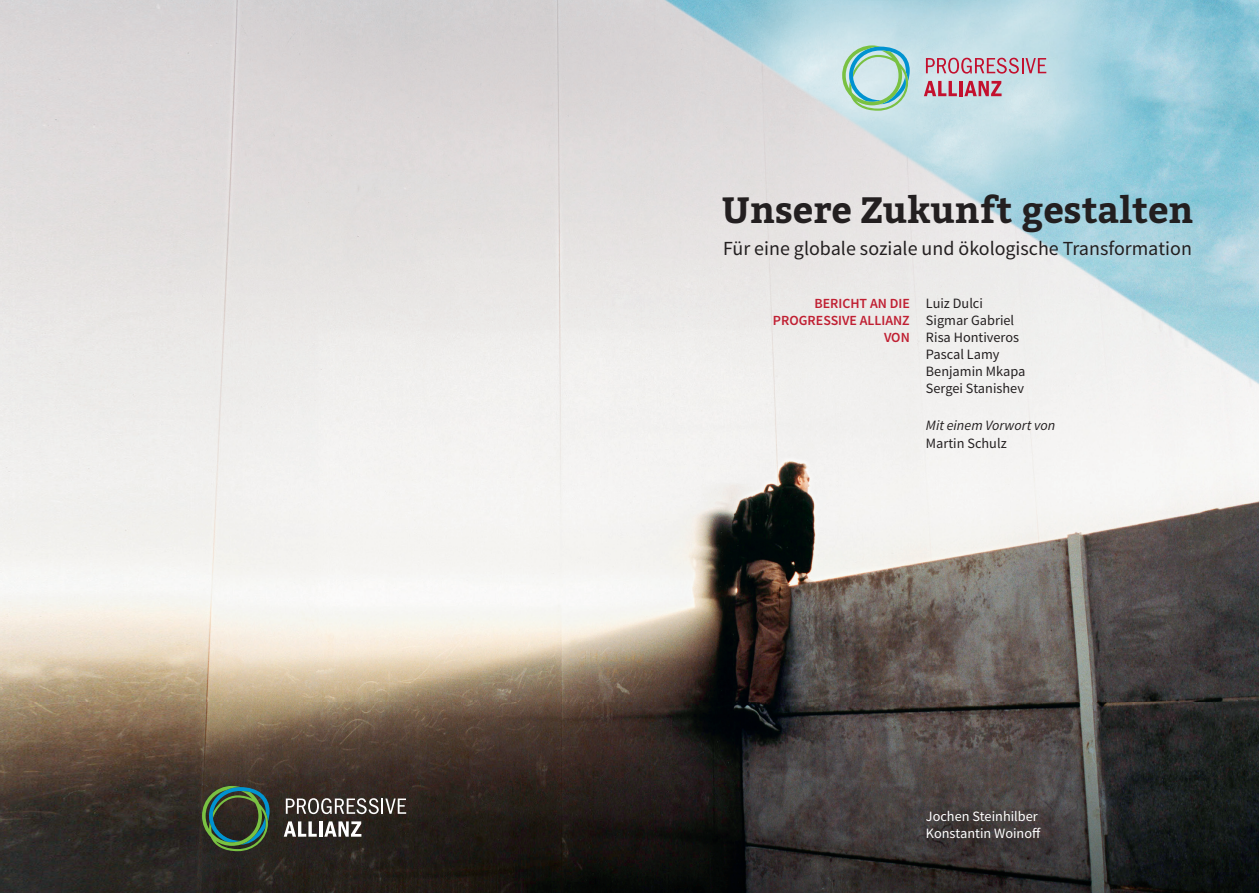
<style>
.page{position:relative;width:1259px;height:893px;background:#fff}
.page>*{position:absolute;margin:0;border:0;box-sizing:border-box;transform-origin:0 0}
.t1{font:700 36.45px "Bitter";color:#231f20}
.t2{font:19.95px "Source Sans Pro";color:#231f20}
.t3{font:14.25px/17.1px "Source Sans Pro";color:#231f20}
.t4{font:14.25px/17.1px "Source Sans Pro";color:#fff}
.t5{font:italic 14.25px "Source Sans Pro";color:#231f20}
.t6{font:600 13.95px/17.1px "Source Sans Pro";color:#c01f32;text-align:right}
</style>
<div class="page">
<img style="left:0;top:0;width:1259px;height:893px">
<svg style="left:926px;top:58px;width:120px;height:16px"></svg>
<svg style="left:924px;top:81px;width:33px;height:15px"></svg>
<hr style="left:959px;top:81px;width:3px;height:15px;background:#c3102e">
<svg style="left:964px;top:81px;width:37px;height:15px"></svg>
<svg style="left:842px;top:45px;width:67px;height:66px"></svg>
<svg style="left:286px;top:798px;width:120px;height:16px"></svg>
<svg style="left:284px;top:821px;width:33px;height:16px"></svg>
<hr style="left:319px;top:821px;width:3px;height:16px;background:#fff">
<svg style="left:324px;top:821px;width:37px;height:16px"></svg>
<svg style="left:202px;top:786px;width:68px;height:65px"></svg>
<h1 class="t1" style="left:721px;top:182px;width:473px">Unsere Zukunft gestalten</h1>
<h2 class="t2" style="left:723px;top:236px;width:470px">Für eine globale soziale und ökologische Transformation</h2>
<p class="t6" style="left:773px;top:295px;width:138px">BERICHT AN DIE<br>PROGRESSIVE ALLIANZ<br>VON</p>
<p class="t3" style="left:926px;top:295px;width:101px">Luiz Dulci<br>Sigmar Gabriel<br>Risa Hontiveros<br>Pascal Lamy<br>Benjamin Mkapa<br>Sergei Stanishev</p>
<p class="t5" style="left:926px;top:417px;width:131px">Mit einem Vorwort von</p>
<p class="t3" style="left:926px;top:434px;width:82px">Martin Schulz</p>
<p class="t4" style="left:926px;top:808px;width:116px">Jochen Steinhilber<br>Konstantin Woinoff</p>
</div>
